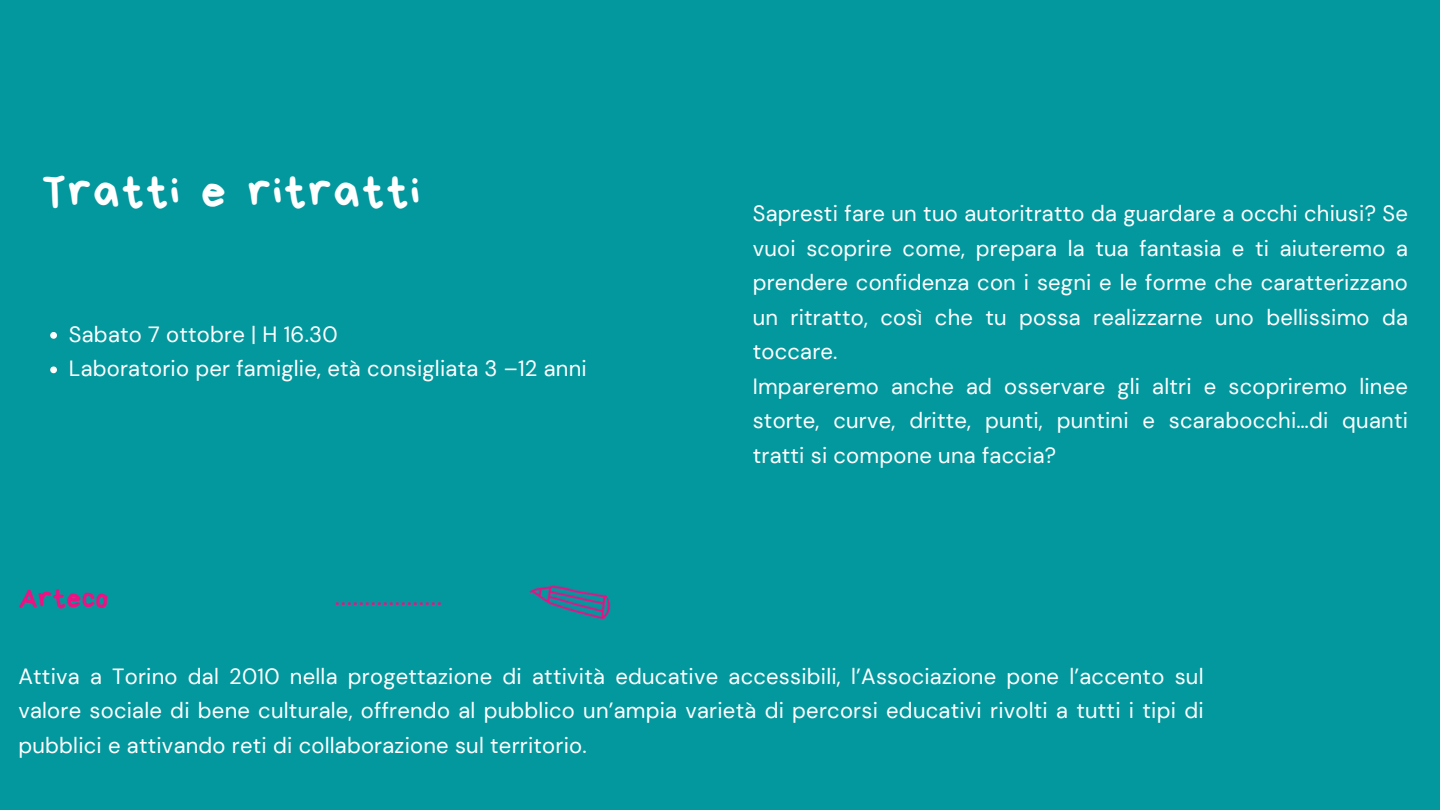
<style>
.page{position:relative;width:1440px;height:810px;background:#03989e}
.page>*{position:absolute;margin:0;border:0;box-sizing:border-box;transform-origin:0 0}
.t1{font:49px "Bryndan Write";letter-spacing:.035em;color:#fff}
.t2{font:29.5px "Bryndan Write";letter-spacing:.01em;color:#ed1182}
.t3{font:22px/34.5px "DM Sans";letter-spacing:.01em;color:#fff;text-align:justify}
</style>
<div class="page">
<svg style="left:50px;top:332px;width:7px;height:7px"></svg>
<svg style="left:50px;top:366px;width:7px;height:7px"></svg>
<img style="left:529px;top:585px;width:82px;height:35px">
<svg style="left:336px;top:602px;width:105px;height:3px"></svg>
<p class="t1" style="left:42px;top:167px;width:380px">Tratti e ritratti</p>
<p class="t3" style="left:69px;top:317px;width:270px">Sabato 7 ottobre | H 16.30</p>
<p class="t3" style="left:69px;top:351px;width:519px">Laboratorio per famiglie, età consigliata 3 –12 anni</p>
<p class="t2" style="left:18px;top:584px;width:92px">Arteco</p>
<p class="t3" style="left:753px;top:196px;width:657px">Sapresti fare un tuo autoritratto da guardare a occhi chiusi? Se vuoi scoprire come, prepara la tua fantasia e ti aiuteremo a prendere confidenza con i segni e le forme che caratterizzano un ritratto, così che tu possa realizzarne uno bellissimo da toccare.</p>
<p class="t3" style="left:753px;top:369px;width:657px">Impareremo anche ad osservare gli altri e scopriremo linee storte, curve, dritte, punti, puntini e scarabocchi…di quanti tratti si compone una faccia?</p>
<p class="t3" style="left:18px;top:659px;width:1187px">Attiva a Torino dal 2010 nella progettazione di attività educative accessibili, l’Associazione pone l’accento sul valore sociale di bene culturale, offrendo al pubblico un’ampia varietà di percorsi educativi rivolti a tutti i tipi di pubblici e attivando reti di collaborazione sul territorio.</p>
</div>
